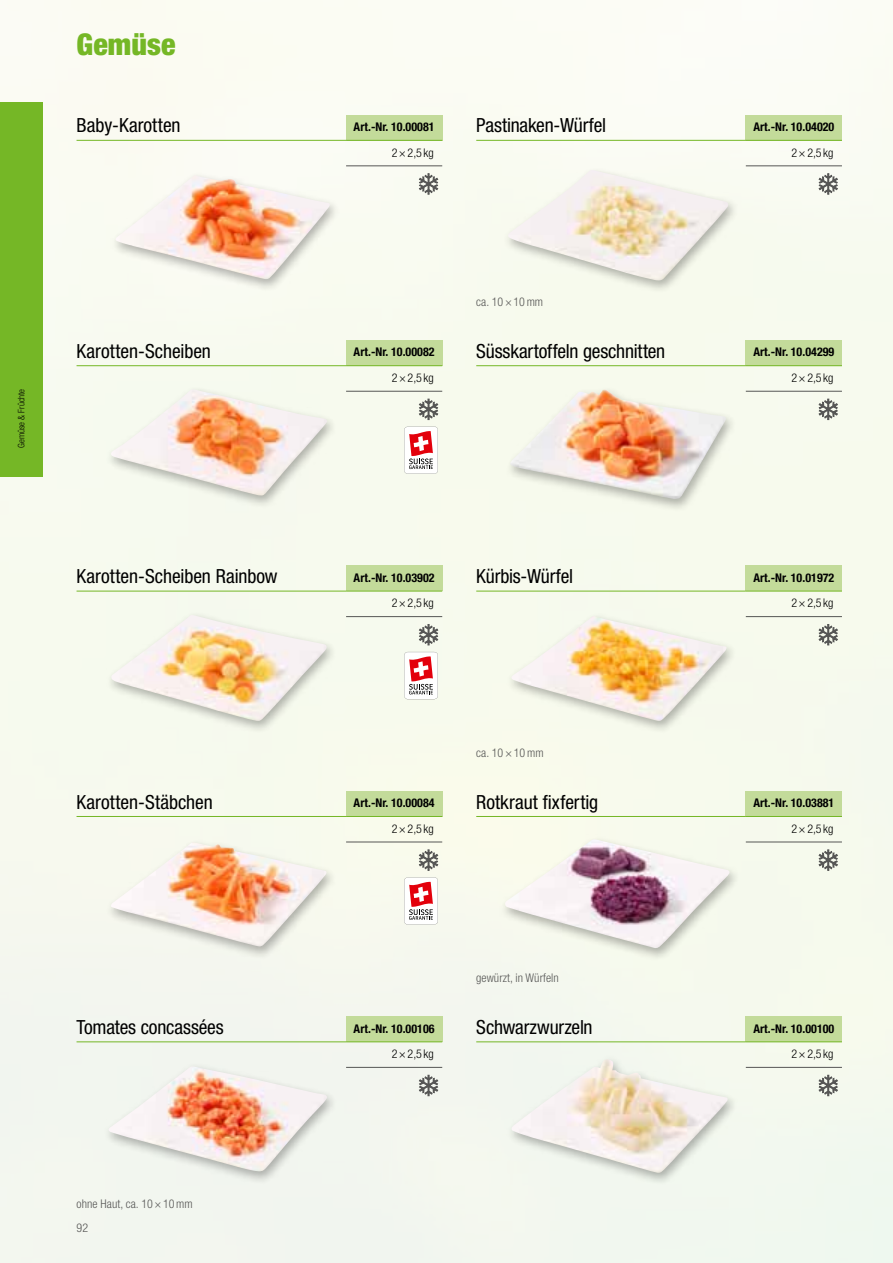
<style>
.page{position:relative;width:893px;height:1263px;background:#f7faee}
.page>*{position:absolute;margin:0;border:0;box-sizing:border-box;transform-origin:0 0}
.t1{font:900 condensed 30px "Helvetica Neue LT Std";letter-spacing:.005em;color:#75b726}
.t2{font:condensed 19.5px "Helvetica Neue LT Std";letter-spacing:-.005em;color:#000}
.t3{font:700 condensed 12px "Helvetica Neue LT Std";letter-spacing:.005em;color:#000}
.t4{font:300 condensed 12px "Helvetica Neue LT Std";letter-spacing:.06em;color:#000}
.t5{font:300 condensed 12px "Helvetica Neue LT Std";letter-spacing:.005em;color:#565655}
.t6{font:300 condensed 9px "Helvetica Neue LT Std";color:#000}
</style>
<div class="page">
<div style="left:0;top:102px;width:43px;height:374px;background:#75b726"></div>
<div style="left:105px;top:385px;width:233px;height:124px;background:#f6faee"></div>
<img style="left:111px;top:390px;width:216px;height:106px">
<div style="left:505px;top:612px;width:232px;height:122px;background:#f7faed"></div>
<img style="left:512px;top:616px;width:215px;height:105px">
<div style="left:499px;top:835px;width:241px;height:126px;background:#f6f9ed"></div>
<img style="left:505px;top:840px;width:225px;height:109px">
<div style="left:505px;top:1055px;width:233px;height:131px;background:#f2f7ef"></div>
<img style="left:512px;top:1059px;width:216px;height:114px">
<div style="left:102px;top:1062px;width:236px;height:122px;background:#000;opacity:.3"></div>
<img style="left:109px;top:1066px;width:218px;height:105px">
<div style="left:105px;top:610px;width:233px;height:124px;background:#f6faee"></div>
<img style="left:111px;top:615px;width:216px;height:106px">
<div style="left:105px;top:838px;width:232px;height:121px;background:#000;opacity:.3"></div>
<img style="left:111px;top:842px;width:215px;height:104px">
<div style="left:502px;top:166px;width:237px;height:128px;background:#f7faee"></div>
<img style="left:509px;top:170px;width:219px;height:111px">
<div style="left:504px;top:385px;width:233px;height:127px;background:#000;opacity:.3"></div>
<img style="left:509px;top:389px;width:218px;height:111px">
<div style="left:109px;top:171px;width:231px;height:121px;background:#f9fbf1"></div>
<img style="left:116px;top:176px;width:214px;height:104px">
<div style="left:346px;top:115px;width:96px;height:25px;background:#c3db9a"></div>
<hr style="left:346px;top:165px;width:96px;height:1px;background:#565655">
<hr style="left:77px;top:140px;width:269px;height:1px;background:#75b726">
<hr style="left:346px;top:140px;width:96px;height:1px;background:#75b726">
<svg style="left:419px;top:173px;width:19px;height:22px"></svg>
<div style="left:746px;top:115px;width:96px;height:25px;background:#c3db9a"></div>
<hr style="left:746px;top:165px;width:96px;height:1px;background:#565655">
<hr style="left:476px;top:140px;width:270px;height:1px;background:#75b726">
<hr style="left:746px;top:140px;width:96px;height:1px;background:#75b726">
<svg style="left:818px;top:173px;width:20px;height:22px"></svg>
<div style="left:346px;top:340px;width:96px;height:26px;background:#c3db9a"></div>
<hr style="left:346px;top:391px;width:96px;height:1px;background:#565655">
<hr style="left:77px;top:365px;width:269px;height:1px;background:#75b726">
<hr style="left:346px;top:365px;width:96px;height:1px;background:#75b726">
<svg style="left:419px;top:399px;width:19px;height:21px"></svg>
<svg style="left:404px;top:427px;width:34px;height:47px"></svg>
<div style="left:746px;top:566px;width:96px;height:25px;background:#c3db9a"></div>
<hr style="left:746px;top:616px;width:96px;height:1px;background:#565655">
<hr style="left:476px;top:591px;width:270px;height:1px;background:#75b726">
<hr style="left:746px;top:591px;width:96px;height:1px;background:#75b726">
<svg style="left:818px;top:624px;width:20px;height:21px"></svg>
<div style="left:746px;top:340px;width:96px;height:26px;background:#c3db9a"></div>
<hr style="left:746px;top:391px;width:96px;height:1px;background:#565655">
<hr style="left:476px;top:365px;width:270px;height:1px;background:#75b726">
<hr style="left:746px;top:365px;width:96px;height:1px;background:#75b726">
<svg style="left:818px;top:399px;width:20px;height:21px"></svg>
<div style="left:746px;top:791px;width:96px;height:25px;background:#c3db9a"></div>
<hr style="left:746px;top:842px;width:96px;height:1px;background:#565655">
<hr style="left:476px;top:816px;width:270px;height:1px;background:#75b726">
<hr style="left:746px;top:816px;width:96px;height:1px;background:#75b726">
<svg style="left:818px;top:849px;width:20px;height:22px"></svg>
<div style="left:746px;top:1016px;width:96px;height:26px;background:#c3db9a"></div>
<hr style="left:746px;top:1067px;width:96px;height:1px;background:#565655">
<hr style="left:476px;top:1041px;width:270px;height:1px;background:#75b726">
<hr style="left:746px;top:1041px;width:96px;height:1px;background:#75b726">
<svg style="left:818px;top:1075px;width:20px;height:21px"></svg>
<div style="left:346px;top:1016px;width:96px;height:26px;background:#c3db9a"></div>
<hr style="left:346px;top:1067px;width:96px;height:1px;background:#565655">
<hr style="left:77px;top:1041px;width:269px;height:1px;background:#75b726">
<hr style="left:346px;top:1041px;width:96px;height:1px;background:#75b726">
<svg style="left:419px;top:1075px;width:19px;height:21px"></svg>
<div style="left:346px;top:566px;width:96px;height:25px;background:#c3db9a"></div>
<hr style="left:346px;top:616px;width:96px;height:1px;background:#565655">
<hr style="left:77px;top:591px;width:269px;height:1px;background:#75b726">
<hr style="left:346px;top:591px;width:96px;height:1px;background:#75b726">
<svg style="left:419px;top:624px;width:19px;height:21px"></svg>
<svg style="left:404px;top:652px;width:34px;height:47px"></svg>
<div style="left:346px;top:791px;width:96px;height:25px;background:#c3db9a"></div>
<hr style="left:346px;top:842px;width:96px;height:1px;background:#565655">
<hr style="left:77px;top:816px;width:269px;height:1px;background:#75b726">
<hr style="left:346px;top:816px;width:96px;height:1px;background:#75b726">
<svg style="left:419px;top:849px;width:19px;height:22px"></svg>
<svg style="left:404px;top:877px;width:34px;height:47px"></svg>
<h1 class="t1" style="left:77px;top:26px;width:101px">Gemüse</h1>
<p class="t2" style="left:77px;top:114px;width:106px">Baby-Karotten</p>
<p class="t3" style="left:354px;top:119px;width:83px">Art.-Nr. 10.00081</p>
<p class="t4" style="left:392px;top:145px;width:44px">2×2,5kg</p>
<p class="t2" style="left:476px;top:114px;width:131px">Pastinaken-Würfel</p>
<p class="t3" style="left:753px;top:119px;width:83px">Art.-Nr. 10.04020</p>
<p class="t4" style="left:791px;top:145px;width:44px">2×2,5kg</p>
<p class="t6" style="left:16px;top:448px;width:61px;rotate:-90deg">Gemüse &amp; Früchte</p>
<p class="t2" style="left:77px;top:340px;width:136px">Karotten-Scheiben</p>
<p class="t3" style="left:354px;top:345px;width:83px">Art.-Nr. 10.00082</p>
<p class="t4" style="left:392px;top:371px;width:43px">2×2,5kg</p>
<p class="t5" style="left:476px;top:295px;width:68px">ca. 10×10mm</p>
<p class="t2" style="left:476px;top:340px;width:191px">Süsskartoffeln geschnitten</p>
<p class="t3" style="left:753px;top:345px;width:83px">Art.-Nr. 10.04299</p>
<p class="t4" style="left:791px;top:371px;width:44px">2×2,5kg</p>
<p class="t2" style="left:77px;top:565px;width:203px">Karotten-Scheiben Rainbow</p>
<p class="t3" style="left:354px;top:570px;width:83px">Art.-Nr. 10.03902</p>
<p class="t4" style="left:392px;top:596px;width:44px">2×2,5kg</p>
<p class="t2" style="left:476px;top:565px;width:98px">Kürbis-Würfel</p>
<p class="t3" style="left:753px;top:570px;width:83px">Art.-Nr. 10.01972</p>
<p class="t4" style="left:791px;top:596px;width:44px">2×2,5kg</p>
<p class="t2" style="left:77px;top:790px;width:138px">Karotten-Stäbchen</p>
<p class="t3" style="left:354px;top:796px;width:83px">Art.-Nr. 10.00084</p>
<p class="t4" style="left:392px;top:821px;width:44px">2×2,5kg</p>
<p class="t5" style="left:476px;top:746px;width:69px">ca. 10×10mm</p>
<p class="t2" style="left:476px;top:790px;width:124px">Rotkraut fixfertig</p>
<p class="t3" style="left:753px;top:796px;width:83px">Art.-Nr. 10.03881</p>
<p class="t4" style="left:791px;top:821px;width:44px">2×2,5kg</p>
<p class="t2" style="left:77px;top:1016px;width:149px">Tomates concassées</p>
<p class="t3" style="left:354px;top:1021px;width:83px">Art.-Nr. 10.00106</p>
<p class="t4" style="left:392px;top:1047px;width:44px">2×2,5kg</p>
<p class="t5" style="left:476px;top:971px;width:84px">gewürzt, in Würfeln</p>
<p class="t2" style="left:476px;top:1016px;width:118px">Schwarzwurzeln</p>
<p class="t3" style="left:753px;top:1021px;width:83px">Art.-Nr. 10.00100</p>
<p class="t4" style="left:791px;top:1047px;width:44px">2×2,5kg</p>
<p class="t5" style="left:77px;top:1196px;width:118px">ohne Haut, ca. 10×10mm</p>
<p class="t5" style="left:77px;top:1221px;width:13px">92</p>
</div>
